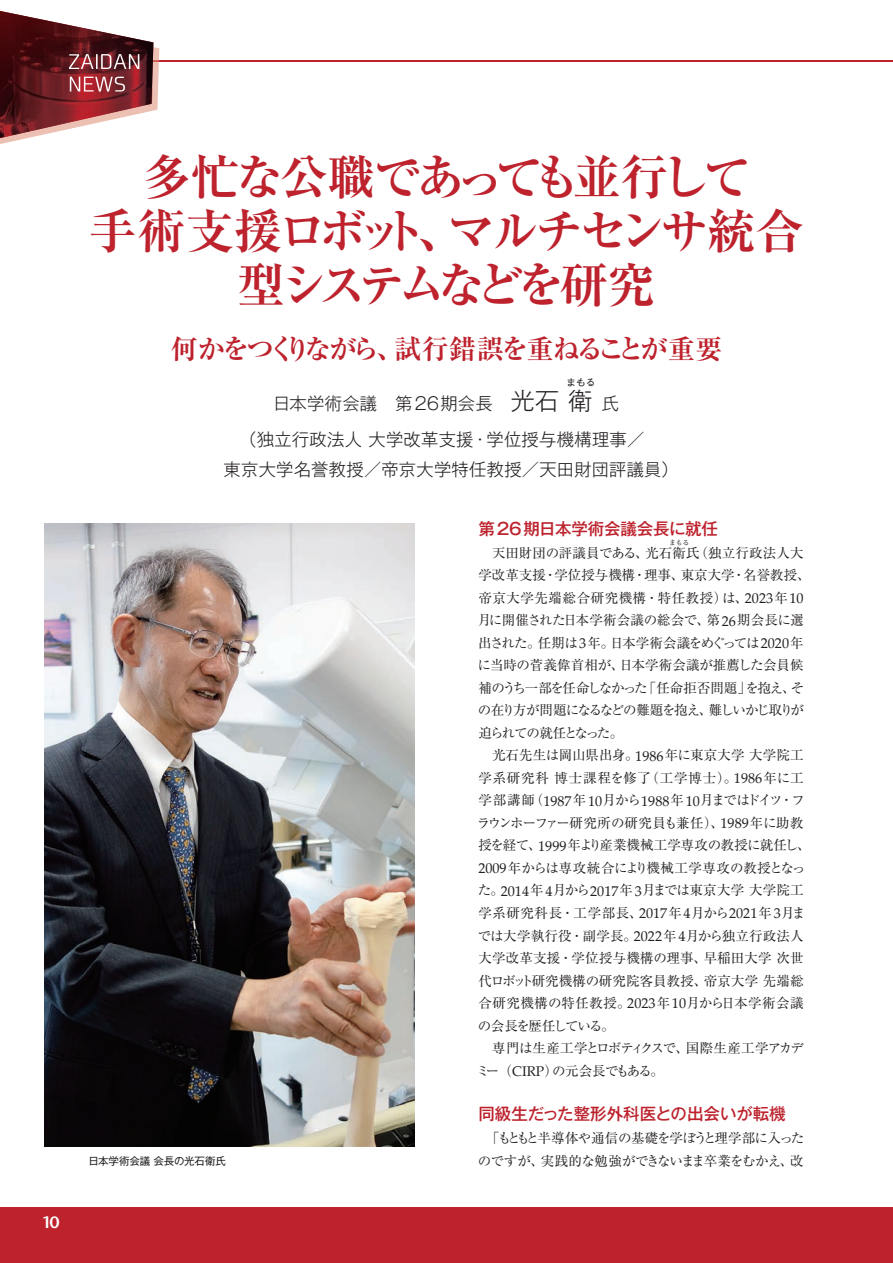
<style>
.page{position:relative;width:893px;height:1263px;background:#fff}
.page>*{position:absolute;margin:0;border:0;box-sizing:border-box;transform-origin:0 0}
.t1{font:700 48px/54px "Ryumin Pro";letter-spacing:-.105em;color:#bd222d;text-align:center}
.t2{font:700 27px "Ryumin Pro";letter-spacing:-.08em;color:#bd222d}
.t3{font:300 17.25px/36px "Gothic MB101 Pr 6 N";letter-spacing:.02em;color:#231f20}
.t4{font:500 16.5px "Gothic MB101 Pro";letter-spacing:-.01em;color:#bd222d}
.t5{font:15.9px "Stone Sans Semi Boold";color:#fff}
.t6{font:13.5px/22.5px "Ryumin Pro";color:#231f20}
.t7{font:13.5px "Ryumin Pro";letter-spacing:-.055em;color:#231f20}
.t8{font:13.5px "Ryumin Pro";letter-spacing:-.045em;color:#231f20}
.t9{font:10.5px "Gothic MB101 Pro";letter-spacing:-.015em;color:#231f20}
.t10{font:300 9.6px "Gothic MB101 Pr 6 N";color:#231f20}
.t11{font:6.75px "Ryumin Pro";color:#231f20}
.s1{font-size:24px}
.s2{font-family:"Palatino Linotype";font-size:14.25px}
.s3{font-family:"Palatino Linotype";font-size:14.1px}
</style>
<div class="page">
<div style="left:0;top:1208px;width:893px;height:55px;background:#bd222d"></div>
<hr style="left:58px;top:60px;width:835px;height:2px;background:#bd222d">
<svg style="left:0;top:11px;width:159px;height:133px"></svg>
<img style="left:45px;top:523px;width:370px;height:624px">
<p class="t5" style="left:43px;top:1212px;width:19px">10</p>
<h1 class="t1" style="left:89px;top:147px;width:716px">多忙な公職であっても並行して<br>手術支援ロボット、マルチセンサ統合型システムなどを研究</h1>
<h2 class="t2" style="left:171px;top:327px;width:553px">何かをつくりながら、試行錯誤を重ねることが重要</h2>
<p class="t3" style="left:273px;top:384px;width:321px">日本学術会議　第26期会長　<span class="s1">光石 衛</span></p>
<p class="t10" style="left:566px;top:375px;width:30px">まもる</p>
<p class="t3" style="left:239px;top:384px;width:407px;text-indent:362px">氏<br>（独立行政法人 大学改革支援・学位授与機構理事／</p>
<p class="t3" style="left:224px;top:450px;width:457px">東京大学名誉教授／帝京大学特任教授／天田財団評議員）</p>
<p class="t4" style="left:478px;top:515px;width:241px">第26期日本学術会議会長に就任</p>
<p class="t6" style="left:478px;top:541px;width:327px">　天田財団の評議員である、光石衛氏（独立行政法人大</p>
<p class="t11" style="left:669px;top:537px;width:22px">まもる</p>
<p class="t6" style="left:476px;top:563px;width:336px">学改革支援・学位授与機構・理事、東京大学・名誉教授、帝京大学先端総合研究機構・特任教授）は、<span class="s2">2023</span>年<span class="s2">10</span>月に開催された日本学術会議の総会で、第<span class="s2">26</span>期会長に選出された。任期は<span class="s2">3</span>年。日本学術会議をめぐっては<span class="s2">2020</span>年に当時の菅義偉首相が、日本学術会議が推薦した会員候補のうち一部を任命しなかった「任命拒否問題」を抱え、その在り方が問題になるなどの難題を抱え、難しいかじ取りが迫られての就任となった。<br>　光石先生は岡山県出身。<span class="s2">1986</span>年に東京大学大学院工学系研究科博士課程を修了（工学博士）。<span class="s2">1986</span>年に工学部講師（<span class="s2">1987</span>年<span class="s2">10</span>月から<span class="s2">1988</span>年<span class="s2">10</span>月まではドイツ・フラウンホーファー研究所の研究員も兼任）、<span class="s2">1989</span>年に助教授を経て、<span class="s2">1999</span>年より産業機械工学専攻の教授に就任し、<br><span class="s2">2009</span>年からは専攻統合により機械工学専攻の教授となった。<span class="s2">2014</span>年<span class="s2">4</span>月から<span class="s2">2017</span>年<span class="s2">3</span>月までは東京大学大学院工学系研究科長・工学部長、<span class="s2">2017</span>年<span class="s2">4</span>月から<span class="s2">2021</span>年<span class="s2">3</span>月までは大学執行役・副学長。<span class="s2">2022</span>年<span class="s2">4</span>月から独立行政法人大学改革支援・学位授与機構の理事、早稲田大学次世代ロボット研究機構の研究院客員教授、帝京大学先端総合研究機構の特任教授。<span class="s2">2023</span>年<span class="s2">10</span>月から日本学術会議の会長を歴任している。<br>　専門は生産工学とロボティクスで、国際生産工学アカデミー（<span class="s3">CIRP</span>）の元会長でもある。</p>
<p class="t4" style="left:478px;top:1100px;width:309px">同級生だった整形外科医との出会いが転機</p>
<p class="t7" style="left:478px;top:1127px;width:327px">　「もともと半導体や通信の基礎を学ぼうと理学部に入った</p>
<p class="t9" style="left:89px;top:1152px;width:139px">日本学術会議 会長の光石衛氏</p>
<p class="t8" style="left:478px;top:1150px;width:327px">のですが、実践的な勉強ができないまま卒業をむかえ、改</p>
</div>
